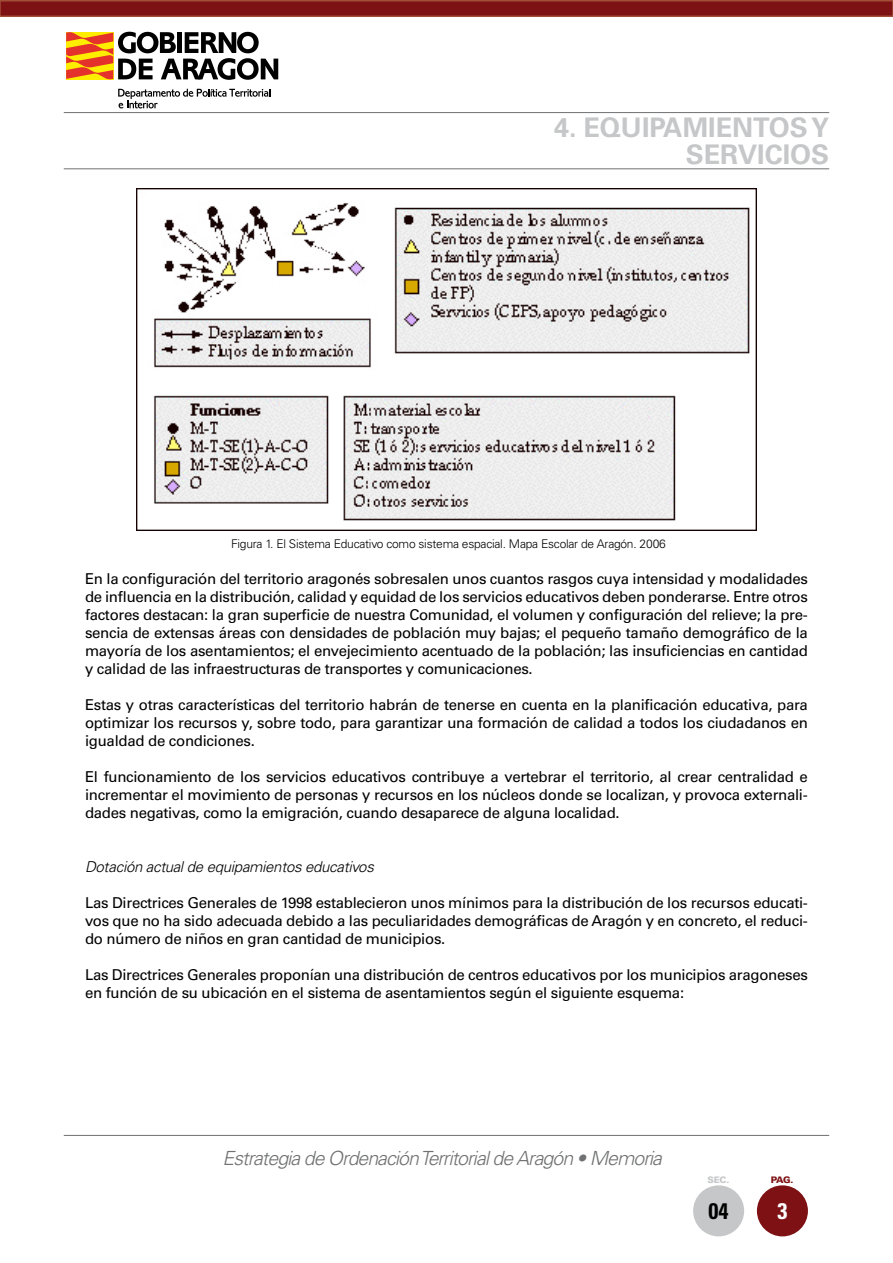
<style>
.page{position:relative;width:893px;height:1263px;background:#fff}
.page>*{position:absolute;margin:0;border:0;box-sizing:border-box;transform-origin:0 0}
.t1{font:700 27px/27px "Univers LT Std";color:#c6c7c8;text-align:right}
.t2{font:700 condensed 22.5px "Univers LT Std";color:#000}
.t3{font:700 condensed 22.5px "Univers LT Std";color:#fff}
.t4{font:italic 300 19.5px "Univers LT Std";letter-spacing:-.05em;color:#707172}
.t5{font:15px/18px "Univers LT Std";letter-spacing:-.02em;color:#000;text-align:justify}
.t6{font:italic 300 15px "Univers LT Std";letter-spacing:-.02em;color:#000}
.t7{font:300 12px "Univers LT Std";letter-spacing:-.02em;color:#000}
.t8{font:900 9px "Univers LT Std";color:#c6c7c8}
.t9{font:900 9px "Univers LT Std";color:#7e1114}
</style>
<div class="page">
<div style="left:0;top:1px;width:893px;height:15px;background:#7e1114"></div>
<div style="left:0;top:0;width:893px;height:17px;border:2px solid #a14d38"></div>
<svg style="left:118px;top:89px;width:152px;height:19px"></svg>
<svg style="left:66px;top:32px;width:212px;height:48px"></svg>
<hr style="left:64px;top:168px;width:765px;height:1px;background:#707172">
<hr style="left:64px;top:1135px;width:765px;height:1px;background:#707172">
<div style="left:757px;top:1185px;width:51px;height:51px;background:#7e1114;border-radius:50%"></div>
<div style="left:693px;top:1185px;width:51px;height:51px;background:#c6c7c8;border-radius:50%"></div>
<hr style="left:64px;top:112px;width:765px;height:1px;background:#707172">
<img style="left:137px;top:188px;width:619px;height:342px">
<h1 class="t1" style="left:554px;top:114px;width:277px">4. EQUIPAMIENTOS Y<br>SERVICIOS</h1>
<p class="t7" style="left:231px;top:537px;width:436px">Figura 1. El Sistema Educativo como sistema espacial. Mapa Escolar de Aragón. 2006</p>
<p class="t5" style="left:85px;top:570px;width:724px">En la configuración del territorio aragonés sobresalen unos cuantos rasgos cuya intensidad y modalidades de influencia en la distribución, calidad y equidad de los servicios educativos deben ponderarse. Entre otros factores destacan: la gran superficie de nuestra Comunidad, el volumen y configuración del relieve; la pre&shy;sencia de extensas áreas con densidades de población muy bajas; el pequeño tamaño demográfico de la mayoría de los asentamientos; el envejecimiento acentuado de la población; las insuficiencias en cantidad y calidad de las infraestructuras de transportes y comunicaciones.</p>
<p class="t5" style="left:85px;top:696px;width:724px">Estas y otras características del territorio habrán de tenerse en cuenta en la planificación educativa, para optimizar los recursos y, sobre todo, para garantizar una formación de calidad a todos los ciudadanos en igualdad de condiciones.</p>
<p class="t5" style="left:85px;top:768px;width:724px">El funcionamiento de los servicios educativos contribuye a vertebrar el territorio, al crear centralidad e incrementar el movimiento de personas y recursos en los núcleos donde se localizan, y provoca externali&shy;dades negativas, como la emigración, cuando desaparece de alguna localidad.</p>
<p class="t6" style="left:85px;top:858px;width:290px">Dotación actual de equipamientos educativos</p>
<p class="t5" style="left:85px;top:894px;width:724px">Las Directrices Generales de 1998 establecieron unos mínimos para la distribución de los recursos educati&shy;vos que no ha sido adecuada debido a las peculiaridades demográficas de Aragón y en concreto, el reduci&shy;do número de niños en gran cantidad de municipios.</p>
<p class="t5" style="left:85px;top:966px;width:724px">Las Directrices Generales proponían una distribución de centros educativos por los municipios aragoneses en función de su ubicación en el sistema de asentamientos según el siguiente esquema:</p>
<h3 class="t4" style="left:222px;top:1147px;width:441px">Estrategia de Ordenación Territorial de Aragón • Memoria</h3>
<p class="t8" style="left:707px;top:1174px;width:23px">SEC.</p>
<p class="t9" style="left:771px;top:1174px;width:24px">PAG.</p>
<h2 class="t2" style="left:709px;top:1197px;width:21px">04</h2>
<h2 class="t3" style="left:777px;top:1197px;width:11px">3</h2>
</div>
